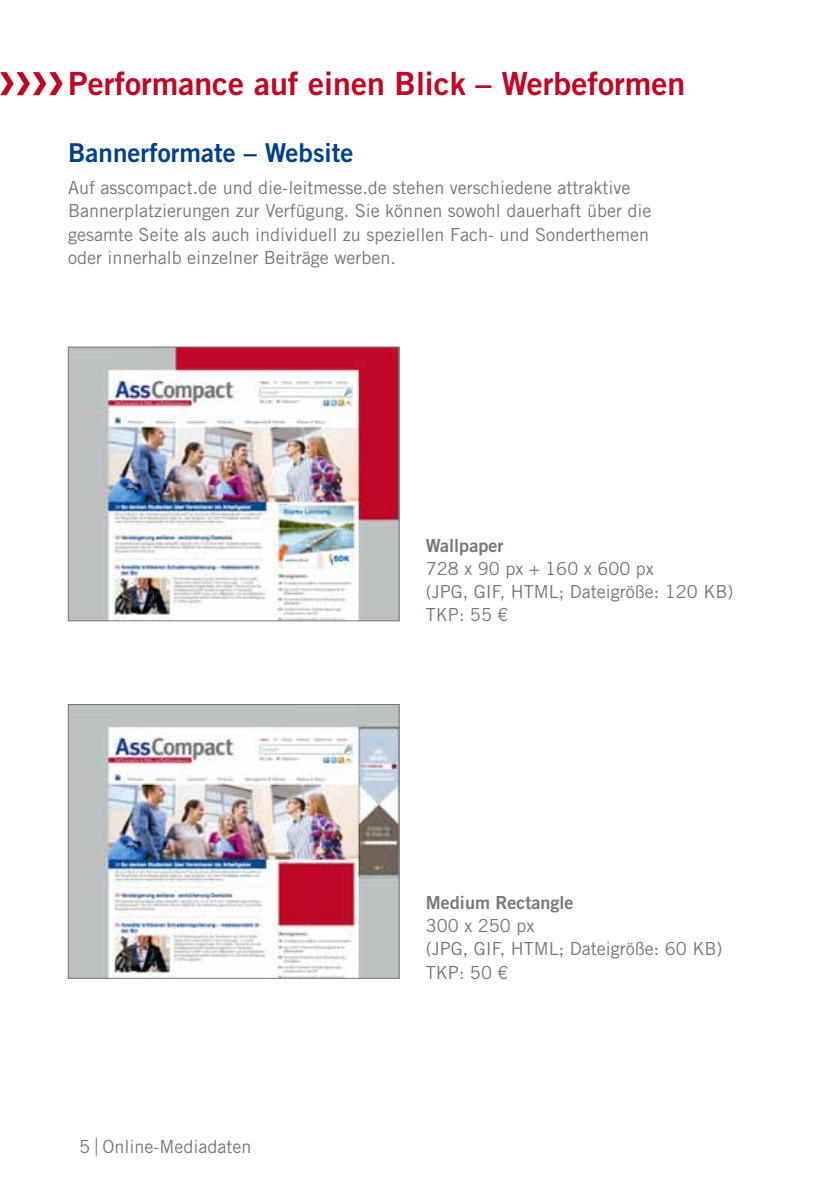
<style>
.page{position:relative;width:840px;height:1191px;background:#fff}
.page>*{position:absolute;margin:0;border:0;box-sizing:border-box;transform-origin:0 0}
.t1{font:32px "Trade Gothic LT Std Bd 2";color:#c10525}
.t2{font:26px "Trade Gothic LT Std Bd 2";color:#004189}
.t3{font:18px/23px "Trade Gothic LT Std";color:#72787c}
.t4{font:18px "Trade Gothic LT Std Bd 2";color:#72787c}
</style>
<div class="page">
<svg style="left:96px;top:1137px;width:1px;height:18px"></svg>
<img style="left:70px;top:706px;width:327px;height:270px">
<div style="left:68px;top:704px;width:331px;height:274px;border:1px solid #72787c"></div>
<img style="left:70px;top:349px;width:327px;height:270px">
<div style="left:68px;top:347px;width:331px;height:274px;border:1px solid #72787c"></div>
<svg style="left:0;top:72px;width:63px;height:23px"></svg>
<h1 class="t1" style="left:68px;top:64px;width:618px">Performance auf einen Blick – Werbeformen</h1>
<h2 class="t2" style="left:68px;top:137px;width:286px">Bannerformate – Website</h2>
<p class="t3" style="left:68px;top:176px;width:584px">Auf asscompact.de und die-leitmesse.de stehen verschiedene attraktive Bannerplatzierungen zur Verfügung. Sie können sowohl dauerhaft über die gesamte Seite als auch individuell zu speziellen Fach- und Sonderthemen oder innerhalb einzelner Beiträge werben.</p>
<p class="t4" style="left:425px;top:534px;width:79px">Wallpaper</p>
<p class="t3" style="left:425px;top:557px;width:309px">728 x 90 px + 160 x 600 px<br>(JPG, GIF, HTML; Dateigröße: 120 KB)<br>TKP: 55 €</p>
<p class="t3" style="left:79px;top:1134px;width:174px">5 Online-Mediadaten</p>
<p class="t4" style="left:425px;top:892px;width:149px">Medium Rectangle</p>
<p class="t3" style="left:425px;top:914px;width:298px">300 x 250 px<br>(JPG, GIF, HTML; Dateigröße: 60 KB)<br>TKP: 50 €</p>
</div>
